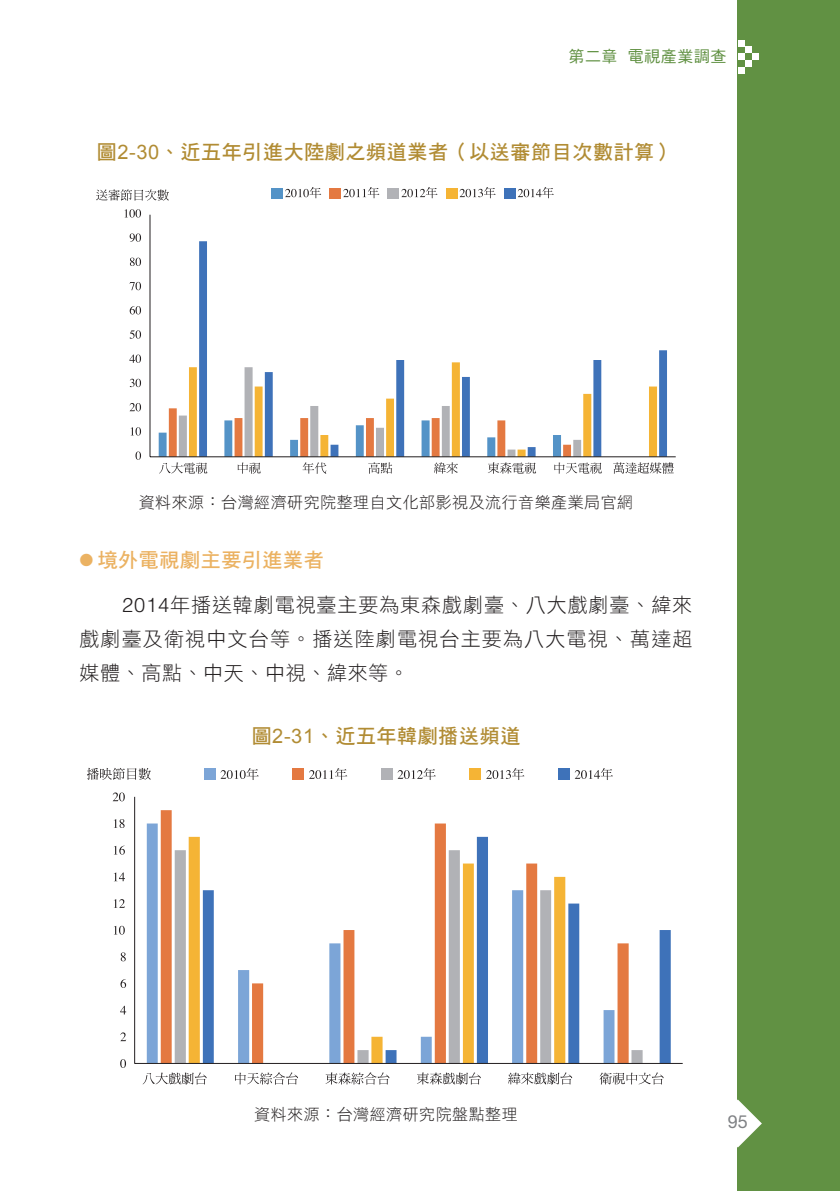
<style>
.page{position:relative;width:840px;height:1191px;background:#fff}
.page>*{position:absolute;margin:0;border:0;box-sizing:border-box;transform-origin:0 0}
.t1{font:20px/34px "DF Hei Std W3";letter-spacing:.06em;color:#231f20;text-align:justify}
.t2{font:20px "DF Hei Std W7";letter-spacing:.03em;color:#b18c34}
.t3{font:20px "DF Hei Std W7";letter-spacing:.03em;color:#ebb262}
.t4{font:18px "Helvetica Neue";color:#808285}
.t5{font:16px "DF Hei Std W3";letter-spacing:.03em;color:#231f20}
.t6{font:16px "DF Hei Std W5";letter-spacing:.03em;color:#619143}
.s1{font-family:"Arial"}
.s2{font-family:"DF Hei Std W9";font-size:14px}
.s3{font-family:"Helvetica";font-weight:300}
</style>
<div class="page">
<div style="left:737px;top:0;width:102px;height:1191px;background:#619143"></div>
<svg style="left:737px;top:1099px;width:24px;height:48px"></svg>
<div style="left:737px;top:40px;width:7px;height:7px;background:#fff"></div>
<div style="left:737px;top:53px;width:7px;height:7px;background:#fff"></div>
<div style="left:737px;top:67px;width:7px;height:7px;background:#fff"></div>
<div style="left:744px;top:47px;width:7px;height:6px;background:#fff"></div>
<div style="left:744px;top:60px;width:7px;height:7px;background:#fff"></div>
<div style="left:751px;top:53px;width:7px;height:7px;background:#fff"></div>
<svg style="left:199px;top:241px;width:467px;height:215px"></svg>
<hr style="left:149px;top:215px;width:1px;height:242px;background:#231f20">
<hr style="left:150px;top:456px;width:525px;height:1px;background:#231f20">
<svg style="left:135px;top:451px;width:6px;height:9px"></svg>
<svg style="left:130px;top:427px;width:11px;height:8px"></svg>
<svg style="left:129px;top:403px;width:12px;height:8px"></svg>
<svg style="left:130px;top:379px;width:11px;height:8px"></svg>
<svg style="left:129px;top:354px;width:12px;height:9px"></svg>
<svg style="left:130px;top:330px;width:11px;height:9px"></svg>
<svg style="left:130px;top:306px;width:11px;height:8px"></svg>
<svg style="left:129px;top:282px;width:12px;height:8px"></svg>
<svg style="left:130px;top:258px;width:11px;height:8px"></svg>
<svg style="left:129px;top:233px;width:12px;height:9px"></svg>
<svg style="left:124px;top:209px;width:17px;height:8px"></svg>
<svg style="left:159px;top:367px;width:442px;height:107px"></svg>
<svg style="left:613px;top:462px;width:60px;height:12px"></svg>
<svg style="left:285px;top:187px;width:36px;height:11px"></svg>
<svg style="left:343px;top:187px;width:36px;height:11px"></svg>
<svg style="left:401px;top:187px;width:36px;height:11px"></svg>
<svg style="left:459px;top:187px;width:36px;height:11px"></svg>
<svg style="left:517px;top:187px;width:36px;height:11px"></svg>
<svg style="left:96px;top:189px;width:73px;height:12px"></svg>
<div style="left:271px;top:188px;width:12px;height:10px;background:#5493c7"></div>
<div style="left:329px;top:188px;width:12px;height:10px;background:#e47941"></div>
<div style="left:387px;top:188px;width:12px;height:10px;background:#b1b2b6"></div>
<div style="left:446px;top:188px;width:11px;height:10px;background:#f5b435"></div>
<div style="left:504px;top:188px;width:11px;height:10px;background:#3e72b9"></div>
<svg style="left:147px;top:823px;width:14px;height:240px;background:#9ab7dd"></svg>
<svg style="left:161px;top:810px;width:327px;height:253px"></svg>
<svg style="left:175px;top:850px;width:13px;height:213px;fill:#b1b2b6"></svg>
<svg style="left:188px;top:837px;width:15px;height:226px;background:#f5c668"></svg>
<svg style="left:203px;top:837px;width:467px;height:226px"></svg>
<hr style="left:134px;top:797px;width:1px;height:266px;background:#231f20">
<hr style="left:135px;top:1063px;width:547px;height:1px;background:#231f20">
<svg style="left:120px;top:1059px;width:6px;height:9px"></svg>
<svg style="left:120px;top:1032px;width:6px;height:9px"></svg>
<svg style="left:120px;top:1005px;width:6px;height:9px"></svg>
<svg style="left:120px;top:979px;width:6px;height:9px"></svg>
<svg style="left:121px;top:952px;width:5px;height:9px"></svg>
<svg style="left:114px;top:925px;width:11px;height:9px"></svg>
<svg style="left:114px;top:899px;width:11px;height:9px"></svg>
<svg style="left:114px;top:872px;width:11px;height:9px"></svg>
<svg style="left:114px;top:845px;width:11px;height:9px"></svg>
<svg style="left:114px;top:819px;width:10px;height:9px"></svg>
<svg style="left:113px;top:792px;width:12px;height:9px"></svg>
<svg style="left:143px;top:1072px;width:63px;height:12px"></svg>
<svg style="left:235px;top:1072px;width:63px;height:12px"></svg>
<svg style="left:325px;top:1072px;width:64px;height:12px"></svg>
<svg style="left:417px;top:1072px;width:63px;height:12px"></svg>
<svg style="left:508px;top:1072px;width:64px;height:12px"></svg>
<svg style="left:599px;top:1072px;width:64px;height:12px"></svg>
<div style="left:204px;top:768px;width:11px;height:11px;background:#7ca5d7"></div>
<svg style="left:220px;top:768px;width:38px;height:12px"></svg>
<div style="left:292px;top:768px;width:11px;height:11px;background:#e47941"></div>
<svg style="left:309px;top:768px;width:38px;height:12px"></svg>
<div style="left:381px;top:768px;width:11px;height:11px;background:#b1b2b6"></div>
<svg style="left:397px;top:768px;width:38px;height:12px"></svg>
<div style="left:469px;top:768px;width:11px;height:11px;background:#f5b435"></div>
<svg style="left:486px;top:768px;width:38px;height:12px"></svg>
<div style="left:558px;top:768px;width:11px;height:11px;background:#3e72b9"></div>
<svg style="left:574px;top:768px;width:38px;height:12px"></svg>
<svg style="left:87px;top:768px;width:64px;height:12px"></svg>
<p class="t6" style="left:568px;top:48px;width:159px">第二章 電視產業調查</p>
<p class="t2" style="left:97px;top:141px;width:579px">圖<span class="s1">2-30</span>、近五年引進大陸劇之頻道業者（以送審節目次數計算）</p>
<p class="t5" style="left:139px;top:494px;width:495px">資料來源：台灣經濟研究院整理自文化部影視及流行音樂產業局官網</p>
<p class="t3" style="left:79px;top:549px;width:246px"><span class="s2">●</span> 境外電視劇主要引進業者</p>
<p class="t1" style="left:79px;top:588px;width:614px;text-indent:43px"><span class="s3">2014</span>年播送韓劇電視臺主要為東森戲劇臺、八大戲劇臺、緯來戲劇臺及衛視中文台等。播送陸劇電視台主要為八大電視、萬達超媒體、高點、中天、中視、緯來等。</p>
<p class="t2" style="left:251px;top:724px;width:270px">圖<span class="s1">2-31</span>、近五年韓劇播送頻道</p>
<p class="t5" style="left:254px;top:1105px;width:265px">資料來源：台灣經濟研究院盤點整理</p>
<p class="t4" style="left:727px;top:1111px;width:22px">95</p>
</div>
